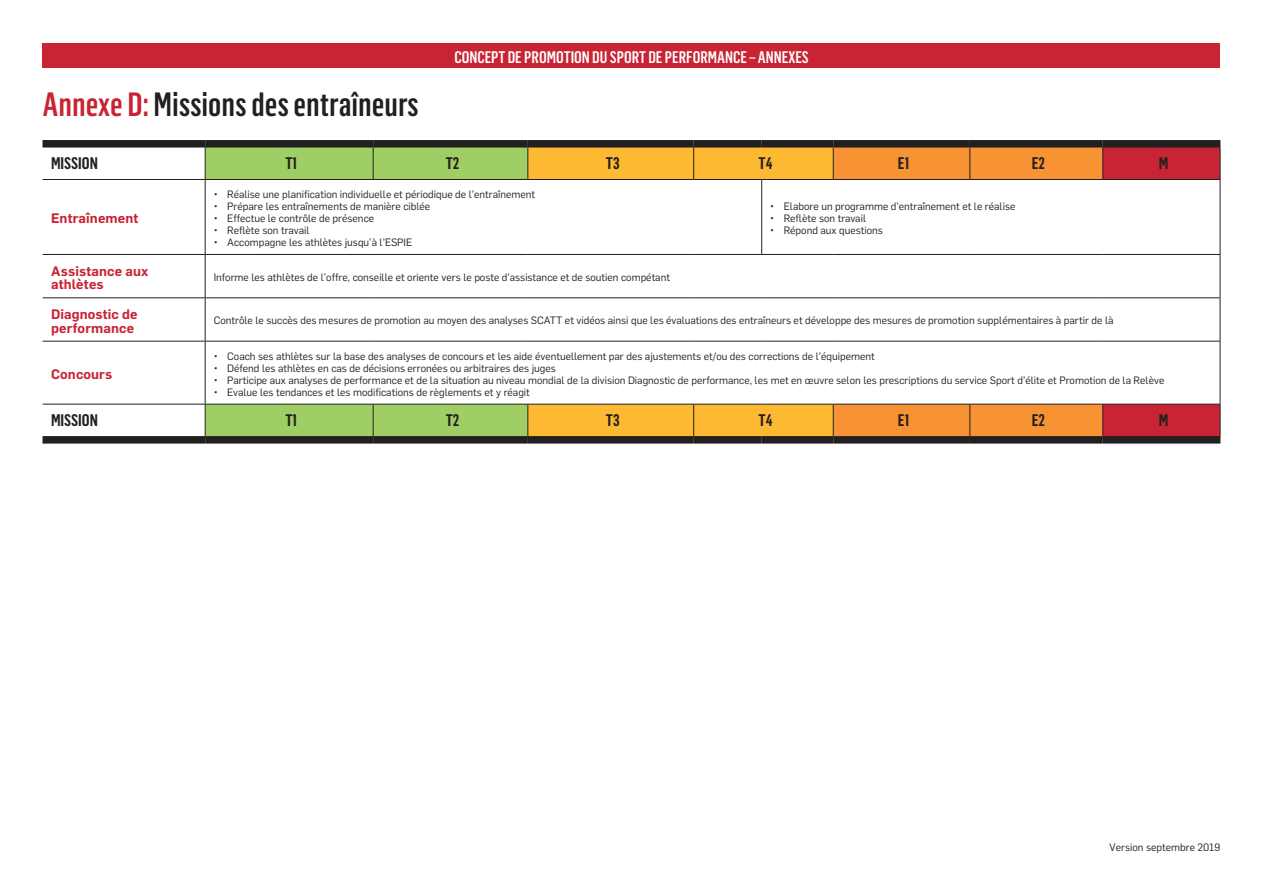
<style>
.page{position:relative;width:1263px;height:893px;background:#fff}
.page>*{position:absolute;margin:0;border:0;box-sizing:border-box;transform-origin:0 0}
.t1{font:500 33px "Flama Condensed";color:#231f20}
.t2{font:500 16.5px "Flama Condensed";color:#fff}
.t3{font:600 16.5px "Flama Condensed";color:#231f20}
.t4{font:600 13.5px/13.5px "Flama";letter-spacing:.01em;color:#c82434}
.t5{font:10.5px "Flama";color:#231f20}
.s1{color:#c82434}
</style>
<div class="page">
<div style="left:43px;top:43px;width:1177px;height:25px;background:#c82434"></div>
<svg style="left:206px;top:148px;width:322px;height:288px"></svg>
<svg style="left:528px;top:148px;width:305px;height:288px"></svg>
<svg style="left:833px;top:148px;width:270px;height:288px"></svg>
<svg style="left:1103px;top:148px;width:117px;height:288px"></svg>
<hr style="left:205px;top:180px;width:1px;height:74px;background:#231f20">
<hr style="left:761px;top:180px;width:1px;height:74px;background:#231f20">
<hr style="left:43px;top:254px;width:162px;height:1px;background:#231f20">
<hr style="left:205px;top:254px;width:168px;height:1px;background:#231f20">
<hr style="left:205px;top:255px;width:1px;height:42px;background:#231f20">
<hr style="left:373px;top:254px;width:155px;height:1px;background:#231f20">
<hr style="left:528px;top:254px;width:166px;height:1px;background:#231f20">
<hr style="left:694px;top:254px;width:68px;height:1px;background:#231f20">
<hr style="left:762px;top:254px;width:71px;height:1px;background:#231f20">
<hr style="left:833px;top:254px;width:137px;height:1px;background:#231f20">
<hr style="left:970px;top:254px;width:133px;height:1px;background:#231f20">
<hr style="left:1103px;top:254px;width:117px;height:1px;background:#231f20">
<hr style="left:43px;top:297px;width:162px;height:1px;background:#231f20">
<hr style="left:205px;top:297px;width:168px;height:1px;background:#231f20">
<hr style="left:205px;top:298px;width:1px;height:43px;background:#231f20">
<hr style="left:373px;top:297px;width:155px;height:1px;background:#231f20">
<hr style="left:528px;top:297px;width:166px;height:1px;background:#231f20">
<hr style="left:694px;top:297px;width:68px;height:1px;background:#231f20">
<hr style="left:762px;top:297px;width:71px;height:1px;background:#231f20">
<hr style="left:833px;top:297px;width:137px;height:1px;background:#231f20">
<hr style="left:970px;top:297px;width:133px;height:1px;background:#231f20">
<hr style="left:1103px;top:297px;width:117px;height:1px;background:#231f20">
<hr style="left:43px;top:341px;width:162px;height:1px;background:#231f20">
<hr style="left:205px;top:341px;width:168px;height:1px;background:#231f20">
<hr style="left:205px;top:341px;width:1px;height:63px;background:#231f20">
<hr style="left:373px;top:341px;width:155px;height:1px;background:#231f20">
<hr style="left:528px;top:341px;width:166px;height:1px;background:#231f20">
<hr style="left:694px;top:341px;width:68px;height:1px;background:#231f20">
<hr style="left:762px;top:341px;width:71px;height:1px;background:#231f20">
<hr style="left:833px;top:341px;width:137px;height:1px;background:#231f20">
<hr style="left:970px;top:341px;width:133px;height:1px;background:#231f20">
<hr style="left:1103px;top:341px;width:117px;height:1px;background:#231f20">
<div style="left:43px;top:140px;width:162px;height:8px;background:#231f20"></div>
<hr style="left:43px;top:179px;width:162px;height:1px;background:#231f20">
<div style="left:205px;top:140px;width:168px;height:8px;background:#231f20"></div>
<hr style="left:205px;top:148px;width:1px;height:31px;background:#231f20">
<hr style="left:205px;top:179px;width:168px;height:1px;background:#231f20">
<hr style="left:205px;top:404px;width:1px;height:32px;background:#231f20">
<div style="left:373px;top:140px;width:155px;height:8px;background:#231f20"></div>
<hr style="left:373px;top:148px;width:1px;height:31px;background:#231f20">
<hr style="left:373px;top:179px;width:155px;height:1px;background:#231f20">
<hr style="left:373px;top:404px;width:1px;height:32px;background:#231f20">
<div style="left:528px;top:140px;width:166px;height:8px;background:#231f20"></div>
<hr style="left:527px;top:148px;width:1px;height:31px;background:#231f20">
<hr style="left:528px;top:179px;width:166px;height:1px;background:#231f20">
<hr style="left:527px;top:404px;width:1px;height:32px;background:#231f20">
<div style="left:694px;top:140px;width:68px;height:8px;background:#231f20"></div>
<div style="left:762px;top:140px;width:71px;height:8px;background:#231f20"></div>
<hr style="left:693px;top:148px;width:1px;height:31px;background:#231f20">
<hr style="left:694px;top:179px;width:68px;height:1px;background:#231f20">
<hr style="left:762px;top:179px;width:71px;height:1px;background:#231f20">
<hr style="left:693px;top:404px;width:1px;height:32px;background:#231f20">
<div style="left:833px;top:140px;width:137px;height:8px;background:#231f20"></div>
<hr style="left:833px;top:148px;width:1px;height:31px;background:#231f20">
<hr style="left:833px;top:179px;width:137px;height:1px;background:#231f20">
<hr style="left:833px;top:404px;width:1px;height:32px;background:#231f20">
<div style="left:970px;top:140px;width:133px;height:8px;background:#231f20"></div>
<div style="left:1103px;top:140px;width:117px;height:8px;background:#231f20"></div>
<hr style="left:969px;top:148px;width:1px;height:31px;background:#231f20">
<hr style="left:970px;top:179px;width:133px;height:1px;background:#231f20">
<hr style="left:1103px;top:179px;width:117px;height:1px;background:#231f20">
<hr style="left:969px;top:404px;width:1px;height:32px;background:#231f20">
<hr style="left:1102px;top:148px;width:1px;height:31px;background:#231f20">
<hr style="left:1102px;top:404px;width:1px;height:32px;background:#231f20">
<hr style="left:1220px;top:148px;width:1px;height:31px;background:#231f20">
<hr style="left:1220px;top:404px;width:1px;height:32px;background:#231f20">
<hr style="left:1220px;top:180px;width:1px;height:74px;background:#231f20">
<hr style="left:1220px;top:255px;width:1px;height:42px;background:#231f20">
<hr style="left:1220px;top:298px;width:1px;height:43px;background:#231f20">
<hr style="left:1220px;top:341px;width:1px;height:63px;background:#231f20">
<div style="left:43px;top:436px;width:162px;height:8px;background:#231f20"></div>
<div style="left:205px;top:436px;width:168px;height:8px;background:#231f20"></div>
<div style="left:373px;top:436px;width:155px;height:8px;background:#231f20"></div>
<div style="left:528px;top:436px;width:166px;height:8px;background:#231f20"></div>
<div style="left:694px;top:436px;width:68px;height:8px;background:#231f20"></div>
<div style="left:762px;top:436px;width:71px;height:8px;background:#231f20"></div>
<div style="left:833px;top:436px;width:137px;height:8px;background:#231f20"></div>
<div style="left:970px;top:436px;width:133px;height:8px;background:#231f20"></div>
<div style="left:1103px;top:436px;width:117px;height:8px;background:#231f20"></div>
<hr style="left:43px;top:404px;width:162px;height:1px;background:#231f20">
<hr style="left:205px;top:404px;width:168px;height:1px;background:#231f20">
<hr style="left:373px;top:404px;width:155px;height:1px;background:#231f20">
<hr style="left:528px;top:404px;width:166px;height:1px;background:#231f20">
<hr style="left:694px;top:404px;width:68px;height:1px;background:#231f20">
<hr style="left:762px;top:404px;width:71px;height:1px;background:#231f20">
<hr style="left:833px;top:404px;width:137px;height:1px;background:#231f20">
<hr style="left:970px;top:404px;width:133px;height:1px;background:#231f20">
<hr style="left:1103px;top:404px;width:117px;height:1px;background:#231f20">
<h1 class="t1" style="left:43px;top:84px;width:378px"><span class="s1">Annexe D:</span> Missions des entraîneurs</h1>
<h2 class="t2" style="left:454px;top:47px;width:356px">CONCEPT DE PROMOTION DU SPORT DE PERFORMANCE – ANNEXES</h2>
<h2 class="t3" style="left:51px;top:153px;width:48px">MISSION</h2>
<h2 class="t3" style="left:285px;top:153px;width:13px">T1</h2>
<h2 class="t3" style="left:446px;top:153px;width:15px">T2</h2>
<h2 class="t3" style="left:606px;top:153px;width:15px">T3</h2>
<h2 class="t3" style="left:758px;top:153px;width:16px">T4</h2>
<h2 class="t3" style="left:898px;top:153px;width:13px">E1</h2>
<h2 class="t3" style="left:1032px;top:153px;width:15px">E2</h2>
<h2 class="t3" style="left:1159px;top:153px;width:11px">M</h2>
<p class="t4" style="left:51px;top:211px;width:89px">Entraînement</p>
<p class="t5" style="left:214px;top:187px;width:323px">• Réalise une planification individuelle et périodique de l’entraînement</p>
<p class="t5" style="left:214px;top:199px;width:218px">• Prépare les entraînements de manière ciblée</p>
<p class="t5" style="left:214px;top:211px;width:162px">• Effectue le contrôle de présence</p>
<p class="t5" style="left:214px;top:223px;width:97px">• Reflète son travail</p>
<p class="t5" style="left:214px;top:235px;width:200px">• Accompagne les athlètes jusqu’à l’ESPIE</p>
<p class="t5" style="left:770px;top:199px;width:247px">• Elabore un programme d’entraînement et le réalise</p>
<p class="t5" style="left:770px;top:211px;width:97px">• Reflète son travail</p>
<p class="t5" style="left:770px;top:223px;width:114px">• Répond aux questions</p>
<p class="t4" style="left:51px;top:263px;width:99px">Assistance aux athlètes</p>
<p class="t5" style="left:214px;top:270px;width:458px">Informe les athlètes de l’offre, conseille et oriente vers le poste d’assistance et de soutien compétant</p>
<p class="t4" style="left:51px;top:307px;width:88px">Diagnostic de performance</p>
<p class="t5" style="left:214px;top:313px;width:901px">Contrôle le succès des mesures de promotion au moyen des analyses SCATT et vidéos ainsi que les évaluations des entraîneurs et développe des mesures de promotion supplémentaires à partir de là</p>
<p class="t4" style="left:51px;top:366px;width:63px">Concours</p>
<p class="t5" style="left:214px;top:349px;width:663px">• Coach ses athlètes sur la base des analyses de concours et les aide éventuellement par des ajustements et/ou des corrections de l’équipement</p>
<p class="t5" style="left:214px;top:361px;width:344px">• Défend les athlètes en cas de décisions erronées ou arbitraires des juges</p>
<p class="t5" style="left:214px;top:373px;width:952px">• Participe aux analyses de performance et de la situation au niveau mondial de la division Diagnostic de performance, les met en œuvre selon les prescriptions du service Sport d’élite et Promotion de la Relève</p>
<p class="t5" style="left:214px;top:385px;width:318px">• Evalue les tendances et les modifications de règlements et y réagit</p>
<h2 class="t3" style="left:51px;top:409px;width:48px">MISSION</h2>
<h2 class="t3" style="left:285px;top:409px;width:13px">T1</h2>
<h2 class="t3" style="left:446px;top:409px;width:15px">T2</h2>
<h2 class="t3" style="left:606px;top:409px;width:15px">T3</h2>
<h2 class="t3" style="left:758px;top:409px;width:16px">T4</h2>
<h2 class="t3" style="left:898px;top:409px;width:13px">E1</h2>
<h2 class="t3" style="left:1032px;top:409px;width:15px">E2</h2>
<h2 class="t3" style="left:1159px;top:409px;width:11px">M</h2>
<p class="t5" style="left:1109px;top:840px;width:112px">Version septembre 2019</p>
</div>
